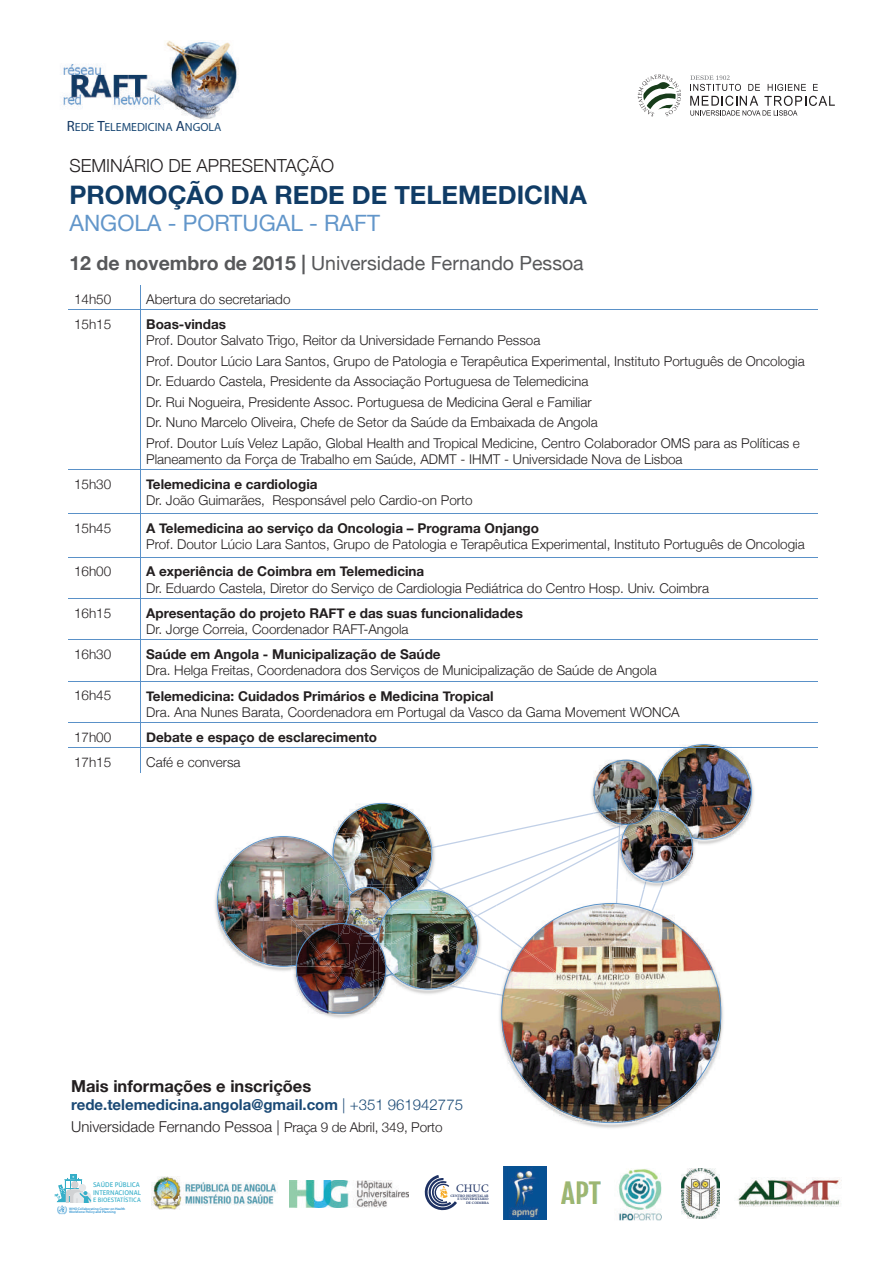
<style>
.page{position:relative;width:893px;height:1263px;background:#fff}
.page>*{position:absolute;margin:0;border:0;box-sizing:border-box;transform-origin:0 0}
.t1{font:700 25.5px "Helvetica Neue";color:#103c66}
.t2{font:22.5px "Helvetica Neue";color:#6296ca}
.t3{font:19.5px "Helvetica Neue";color:#57585a}
.t4{font:300 18px "Helvetica Neue";color:#231f20}
.t5{font:700 16.5px "Helvetica Neue";color:#231f20}
.t6{font:700 15px/22.2px "Helvetica Neue";color:#1a4975}
.t7{font:300 13.5px/20.4px "Helvetica Neue";color:#231f20}
.t8{font:700 13.5px "Helvetica Neue";color:#231f20}
.t9{font:11.85px "Myriad Pro";color:#1a4975}
.t10{font:11.4px "Minion Pro";color:#1e3264}
.t11{font:6.6px/7.8px "Aller";color:#35aec8}
.t12{font:6px "Aller";color:#35aec8}
.t13{font:600 3.6px/3.3px "Myriad Pro";color:#2c91cf}
.t14{font:700 3.6px/3.6px "Minion Pro";color:#1e3264;text-align:right}
.s1{font-size:14.85px;color:#143863}
.s2{font-weight:700}
.s3{font-weight:300}
.s4{font-weight:300;color:#231f20}
.s5{font-weight:300;font-size:13.5px;color:#231f20}
</style>
<div class="page">
<img style="left:504px;top:1166px;width:42px;height:53px">
<img style="left:752px;top:747px;width:4px;height:60px">
<img style="left:499px;top:1016px;width:225px;height:112px">
<img style="left:217px;top:744px;width:535px;height:272px">
<img style="left:501px;top:903px;width:220px;height:220px">
<img style="left:63px;top:41px;width:176px;height:79px">
<svg style="left:638px;top:74px;width:43px;height:42px"></svg>
<svg style="left:690px;top:75px;width:145px;height:41px"></svg>
<svg style="left:54px;top:1174px;width:37px;height:40px"></svg>
<div style="left:79px;top:1184px;width:7px;height:7px;background:#e6e7e9;border-radius:50%"></div>
<div style="left:71px;top:1181px;width:7px;height:7px;background:#d1d2d4;border-radius:50%"></div>
<img style="left:737px;top:1178px;width:105px;height:29px">
<img style="left:290px;top:1180px;width:119px;height:27px">
<img style="left:152px;top:1176px;width:125px;height:34px">
<img style="left:561px;top:1181px;width:40px;height:23px">
<svg style="left:424px;top:1175px;width:33px;height:36px"></svg>
<svg style="left:140px;top:285px;width:1px;height:25px"></svg>
<hr style="left:68px;top:310px;width:72px;height:1px;background:#5a91c8">
<hr style="left:140px;top:310px;width:677px;height:1px;background:#5a91c8">
<hr style="left:140px;top:310px;width:1px;height:160px;background:#5a91c8">
<hr style="left:68px;top:470px;width:72px;height:1px;background:#5a91c8">
<hr style="left:140px;top:470px;width:677px;height:1px;background:#5a91c8">
<hr style="left:140px;top:470px;width:1px;height:43px;background:#5a91c8">
<hr style="left:68px;top:513px;width:72px;height:1px;background:#5a91c8">
<hr style="left:140px;top:513px;width:677px;height:1px;background:#5a91c8">
<hr style="left:140px;top:514px;width:1px;height:43px;background:#5a91c8">
<hr style="left:68px;top:557px;width:72px;height:1px;background:#5a91c8">
<hr style="left:140px;top:557px;width:677px;height:1px;background:#5a91c8">
<hr style="left:140px;top:557px;width:1px;height:41px;background:#5a91c8">
<hr style="left:68px;top:598px;width:72px;height:1px;background:#5a91c8">
<hr style="left:140px;top:598px;width:677px;height:1px;background:#5a91c8">
<hr style="left:140px;top:599px;width:1px;height:41px;background:#5a91c8">
<hr style="left:68px;top:640px;width:72px;height:1px;background:#5a91c8">
<hr style="left:140px;top:640px;width:677px;height:1px;background:#5a91c8">
<hr style="left:140px;top:640px;width:1px;height:41px;background:#5a91c8">
<hr style="left:68px;top:681px;width:72px;height:1px;background:#5a91c8">
<hr style="left:140px;top:681px;width:677px;height:1px;background:#5a91c8">
<hr style="left:140px;top:681px;width:1px;height:41px;background:#5a91c8">
<hr style="left:68px;top:722px;width:72px;height:1px;background:#5a91c8">
<hr style="left:140px;top:722px;width:677px;height:1px;background:#5a91c8">
<hr style="left:68px;top:748px;width:72px;height:1px;background:#5a91c8">
<hr style="left:140px;top:748px;width:677px;height:1px;background:#5a91c8">
<svg style="left:140px;top:723px;width:1px;height:50px"></svg>
<img style="left:618px;top:1169px;width:44px;height:52px">
<img style="left:682px;top:1168px;width:37px;height:51px">
<p class="t9" style="left:67px;top:119px;width:156px"><span class="s1">R</span>EDE <span class="s1">T</span>ELEMEDICINA <span class="s1">A</span>NGOLA</p>
<h3 class="t4" style="left:69px;top:151px;width:266px">SEMINÁRIO DE APRESENTAÇÃO</h3>
<h1 class="t1" style="left:69px;top:175px;width:519px">PROMOÇÃO DA REDE DE TELEMEDICINA</h1>
<h2 class="t2" style="left:69px;top:207px;width:312px">ANGOLA - PORTUGAL - RAFT</h2>
<h3 class="t3" style="left:69px;top:249px;width:516px"><span class="s2">12 de novembro de 2015 |</span> Universidade Fernando Pessoa</h3>
<p class="t7" style="left:74px;top:288px;width:39px">14h50</p>
<p class="t7" style="left:146px;top:288px;width:146px">Abertura do secretariado</p>
<p class="t7" style="left:74px;top:313px;width:39px">15h15</p>
<p class="t8" style="left:146px;top:314px;width:82px">Boas-vindas</p>
<p class="t7" style="left:146px;top:330px;width:660px">Prof. Doutor Salvato Trigo, Reitor da Universidade Fernando Pessoa<br>Prof. Doutor Lúcio Lara Santos, Grupo de Patologia e Terapêutica Experimental, Instituto Português de Oncologia Dr. Eduardo Castela, Presidente da Associação Portuguesa de Telemedicina<br>Dr. Rui Nogueira, Presidente Assoc. Portuguesa de Medicina Geral e Familiar<br>Dr. Nuno Marcelo Oliveira, Chefe de Setor da Saúde da Embaixada de Angola<br>Prof. Doutor Luís Velez Lapão, Global Health and Tropical Medicine, Centro Colaborador OMS para as Políticas e</p>
<p class="t7" style="left:146px;top:448px;width:538px">Planeamento da Força de Trabalho em Saúde, ADMT - IHMT - Universidade Nova de Lisboa</p>
<p class="t7" style="left:74px;top:473px;width:39px">15h30</p>
<p class="t8" style="left:146px;top:474px;width:173px">Telemedicina e cardiologia</p>
<p class="t7" style="left:146px;top:489px;width:328px">Dr. João Guimarães, Responsável pelo Cardio-on Porto</p>
<p class="t7" style="left:74px;top:517px;width:39px">15h45</p>
<p class="t8" style="left:146px;top:517px;width:394px">A Telemedicina ao serviço da Oncologia – Programa Onjango</p>
<p class="t7" style="left:146px;top:533px;width:660px">Prof. Doutor Lúcio Lara Santos, Grupo de Patologia e Terapêutica Experimental, Instituto Português de Oncologia</p>
<p class="t7" style="left:74px;top:560px;width:39px">16h00</p>
<p class="t8" style="left:146px;top:561px;width:280px">A experiência de Coimbra em Telemedicina</p>
<p class="t7" style="left:146px;top:577px;width:564px">Dr. Eduardo Castela, Diretor do Serviço de Cardiologia Pediátrica do Centro Hosp. Univ. Coimbra</p>
<p class="t7" style="left:74px;top:602px;width:39px">16h15</p>
<p class="t8" style="left:146px;top:602px;width:378px">Apresentação do projeto RAFT e das suas funcionalidades</p>
<p class="t7" style="left:146px;top:618px;width:264px">Dr. Jorge Correia, Coordenador RAFT-Angola</p>
<p class="t7" style="left:74px;top:643px;width:39px">16h30</p>
<p class="t8" style="left:146px;top:644px;width:296px">Saúde em Angola - Municipalização de Saúde</p>
<p class="t7" style="left:146px;top:659px;width:512px">Dra. Helga Freitas, Coordenadora dos Serviços de Municipalização de Saúde de Angola</p>
<p class="t7" style="left:74px;top:685px;width:39px">16h45</p>
<p class="t8" style="left:146px;top:685px;width:349px">Telemedicina: Cuidados Primários e Medicina Tropical</p>
<p class="t7" style="left:146px;top:701px;width:535px">Dra. Ana Nunes Barata, Coordenadora em Portugal da Vasco da Gama Movement WONCA</p>
<p class="t7" style="left:74px;top:726px;width:39px">17h00</p>
<p class="t8" style="left:146px;top:726px;width:232px">Debate e espaço de esclarecimento</p>
<p class="t7" style="left:74px;top:751px;width:39px">17h15</p>
<p class="t7" style="left:146px;top:751px;width:96px">Café e conversa</p>
<p class="t5" style="left:71px;top:1073px;width:242px">Mais informações e inscrições</p>
<p class="t6" style="left:71px;top:1094px;width:393px">rede.telemedicina.angola@gmail.com <span class="s3">| +351 961942775<br></span><span class="s4">Universidade Fernando Pessoa |</span> <span class="s5">Praça 9 de Abril, 349, Porto</span></p>
<p class="t11" style="left:93px;top:1180px;width:49px">SAÚDE PÚBLICA<br>INTERNACIONAL</p>
<p class="t12" style="left:93px;top:1196px;width:49px">E BIOESTATÍSTICA</p>
<p class="t13" style="left:69px;top:1207px;width:57px">WHO Collaborating Center on Health<br>Workforce Policy and Planning</p>
<p class="t10" style="left:456px;top:1180px;width:34px">CHUC</p>
<p class="t14" style="left:450px;top:1193px;width:40px">CENTRO HOSPITALAR<br>E UNIVERSITÁRIO<br>DE COIMBRA</p>
</div>
